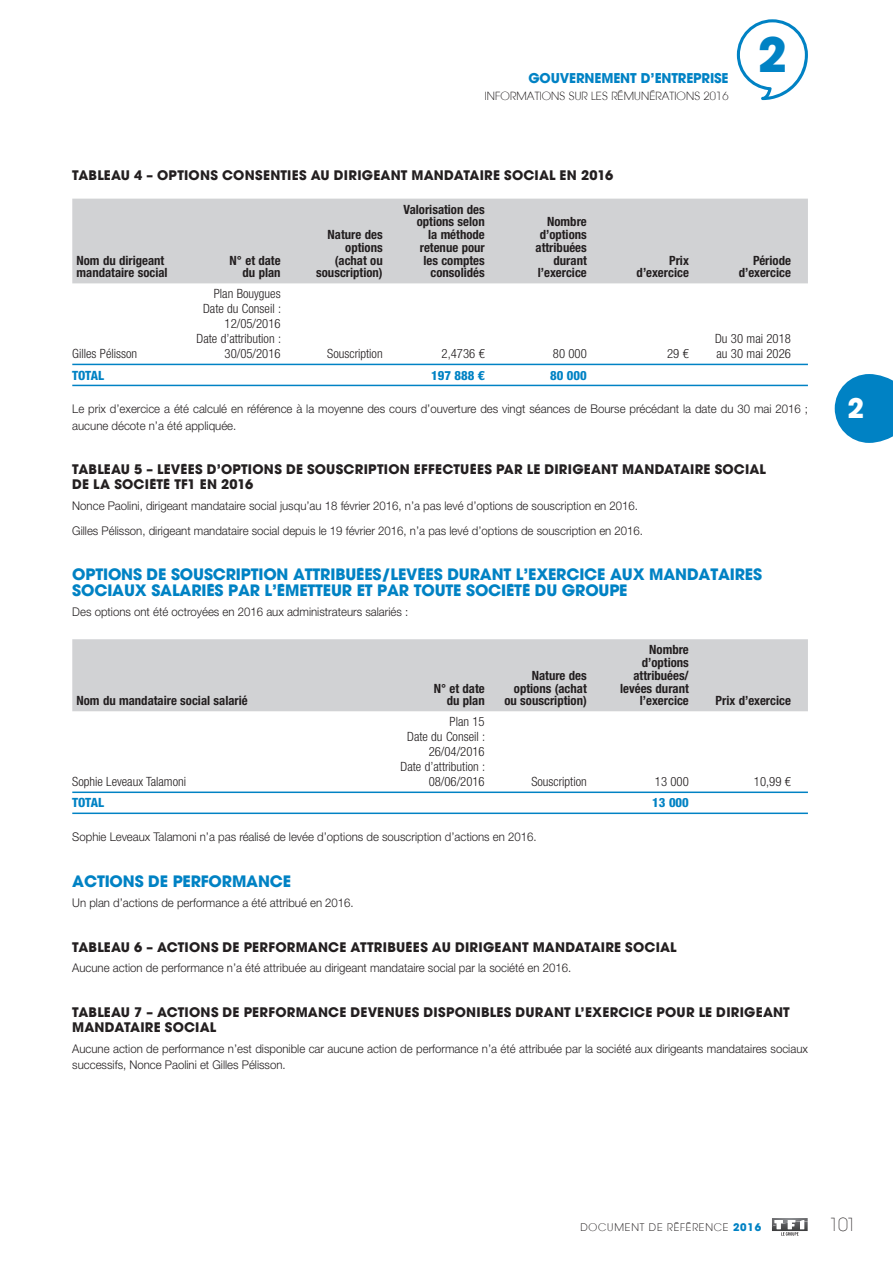
<style>
.page{position:relative;width:893px;height:1263px;background:#fff}
.page>*{position:absolute;margin:0;border:0;box-sizing:border-box;transform-origin:0 0}
.t1{font:700 47.4px "TF1 Avant Garde";color:#0082c4}
.t2{font:700 27px "TF1 Avant Garde";color:#fff}
.t3{font:300 18px "TF1 Avant Garde";color:#231f20}
.t4{font:700 15.75px/15.8px "TF1 Avant Garde";letter-spacing:-.01em;color:#0082c4}
.t5{font:700 13.5px "TF1 Avant Garde";letter-spacing:-.01em;color:#0082c4}
.t6{font:700 13.2px/15px "TF1 Avant Garde";letter-spacing:.015em;color:#231f20}
.t7{font:700 condensed 12.75px/12.8px "Helvetica Neue LT Std";color:#231f20;text-align:right}
.t8{font:300 condensed 12.75px/15px "Helvetica Neue LT Std";color:#231f20;text-align:right}
.t9{font:800 condensed 12.75px "Helvetica Neue LT Std";color:#0082c4}
.t10{font:300 12px/16.2px "Helvetica Neue LT Std";color:#231f20;scale:.95 1}
.t11{font:500 11.25px "TF1 Avant Garde";color:#231f20}
.t12{font:500 10.5px "TF1 Avant Garde";letter-spacing:.07em;color:#231f20}
.s1{font-weight:700;color:#0082c4}
</style>
<div class="page">
<svg style="left:772px;top:1218px;width:36px;height:17px"></svg>
<svg style="left:737px;top:19px;width:71px;height:81px"></svg>
<svg style="left:835px;top:374px;width:58px;height:69px"></svg>
<div style="left:72px;top:199px;width:736px;height:84px;background:#d1d2d4"></div>
<hr style="left:72px;top:364px;width:736px;height:1px;background:#0082c4">
<hr style="left:72px;top:385px;width:736px;height:1px;background:#0082c4">
<div style="left:72px;top:639px;width:736px;height:72px;background:#d1d2d4"></div>
<hr style="left:72px;top:791px;width:736px;height:2px;background:#0082c4">
<hr style="left:72px;top:812px;width:736px;height:2px;background:#0082c4">
<p class="t5" style="left:528px;top:73px;width:202px">GOUVERNEMENT D’ENTREPRISE</p>
<p class="t11" style="left:485px;top:91px;width:245px">INFORMATIONS SUR LES RÉMUNÉRATIONS 2016</p>
<p class="t6" style="left:72px;top:169px;width:542px">TABLEAU 4 – OPTIONS CONSENTIES AU DIRIGEANT MANDATAIRE SOCIAL EN 2016</p>
<h1 class="t1" style="left:758px;top:37px;width:31px">2</h1>
<p class="t7" style="left:77px;top:255px;width:93px;text-align:left">Nom du dirigeant mandataire social</p>
<p class="t7" style="left:230px;top:255px;width:53px">N° et date du plan</p>
<p class="t8" style="left:72px;top:348px;width:66px">Gilles Pélisson</p>
<p class="t8" style="left:197px;top:288px;width:86px">Plan Bouygues<br>Date du Conseil :<br>12/05/2016<br>Date d’attribution :<br>30/05/2016</p>
<p class="t7" style="left:316px;top:230px;width:68px">Nature des options (achat ou souscription)</p>
<p class="t7" style="left:403px;top:204px;width:83px">Valorisation des options selon<br>la méthode retenue pour les comptes consolidés</p>
<p class="t7" style="left:536px;top:217px;width:53px">Nombre d’options attribuées durant l’exercice</p>
<p class="t7" style="left:637px;top:255px;width:54px">Prix d’exercice</p>
<p class="t7" style="left:739px;top:255px;width:54px">Période d’exercice</p>
<p class="t8" style="left:327px;top:348px;width:57px">Souscription</p>
<p class="t8" style="left:442px;top:348px;width:45px">2,4736 €</p>
<p class="t8" style="left:553px;top:348px;width:35px">80 000</p>
<p class="t8" style="left:667px;top:348px;width:23px">29 €</p>
<p class="t8" style="left:715px;top:333px;width:77px;text-align:left">Du 30 mai 2018 au 30 mai 2026</p>
<p class="t9" style="left:72px;top:370px;width:33px">TOTAL</p>
<p class="t9" style="left:431px;top:370px;width:55px">197 888 €</p>
<p class="t9" style="left:550px;top:370px;width:38px">80 000</p>
<p class="t10" style="left:72px;top:402px;width:776px">Le prix d’exercice a été calculé en référence à la moyenne des cours d’ouverture des vingt séances de Bourse précédant la date du 30 mai 2016 ; aucune décote n’a été appliquée.</p>
<p class="t6" style="left:72px;top:463px;width:695px">TABLEAU 5 – LEVÉES D’OPTIONS DE SOUSCRIPTION EFFECTUÉES PAR LE DIRIGEANT MANDATAIRE SOCIAL<br>DE LA SOCIÉTÉ TF1 EN 2016</p>
<p class="t10" style="left:72px;top:495px;width:602px;line-height:24.8px">Nonce Paolini, dirigeant mandataire social jusqu’au 18 février 2016, n’a pas levé d’options de souscription en 2016.<br>Gilles Pélisson, dirigeant mandataire social depuis le 19 février 2016, n’a pas levé d’options de souscription en 2016.</p>
<h3 class="t4" style="left:72px;top:568px;width:691px">OPTIONS DE SOUSCRIPTION ATTRIBUÉES/LEVÉES DURANT L’EXERCICE AUX MANDATAIRES<br>SOCIAUX SALARIÉS PAR L’ÉMETTEUR ET PAR TOUTE SOCIÉTÉ DU GROUPE</h3>
<p class="t10" style="left:72px;top:605px;width:355px">Des options ont été octroyées en 2016 aux administrateurs salariés :</p>
<p class="t7" style="left:77px;top:696px;width:173px">Nom du mandataire social salarié</p>
<p class="t8" style="left:72px;top:776px;width:115px">Sophie Leveaux Talamoni</p>
<p class="t7" style="left:434px;top:683px;width:53px">N° et date du plan</p>
<p class="t8" style="left:401px;top:716px;width:86px">Plan 15<br>Date du Conseil :<br>26 /04/2016<br>Date d’attribution :<br>08/06/2016</p>
<p class="t7" style="left:504px;top:670px;width:84px">Nature des options (achat ou souscription)</p>
<p class="t7" style="left:620px;top:645px;width:70px">Nombre d’options attribuées/ levées durant l’exercice</p>
<p class="t7" style="left:715px;top:696px;width:77px">Prix d’exercice</p>
<p class="t8" style="left:531px;top:776px;width:57px">Souscription</p>
<p class="t8" style="left:655px;top:776px;width:35px">13 000</p>
<p class="t8" style="left:754px;top:776px;width:39px">10,99 €</p>
<p class="t9" style="left:72px;top:798px;width:33px">TOTAL</p>
<p class="t9" style="left:652px;top:798px;width:38px">13 000</p>
<p class="t10" style="left:72px;top:830px;width:490px">Sophie Leveaux Talamoni n’a pas réalisé de levée d’options de souscription d’actions en 2016.</p>
<h3 class="t4" style="left:72px;top:874px;width:220px">ACTIONS DE PERFORMANCE</h3>
<p class="t10" style="left:72px;top:896px;width:298px">Un plan d’actions de performance a été attribué en 2016.</p>
<p class="t6" style="left:72px;top:941px;width:606px">TABLEAU 6 – ACTIONS DE PERFORMANCE ATTRIBUÉES AU DIRIGEANT MANDATAIRE SOCIAL</p>
<p class="t10" style="left:72px;top:961px;width:527px">Aucune action de performance n’a été attribuée au dirigeant mandataire social par la société en 2016.</p>
<p class="t6" style="left:72px;top:1006px;width:719px">TABLEAU 7 – ACTIONS DE PERFORMANCE DEVENUES DISPONIBLES DURANT L’EXERCICE POUR LE DIRIGEANT<br>MANDATAIRE SOCIAL</p>
<p class="t10" style="left:72px;top:1042px;width:776px">Aucune action de performance n’est disponible car aucune action de performance n’a été attribuée par la société aux dirigeants mandataires sociaux successifs, Nonce Paolini et Gilles Pélisson.</p>
<h2 class="t2" style="left:847px;top:398px;width:18px">2</h2>
<p class="t12" style="left:580px;top:1223px;width:182px">DOCUMENT DE RÉFÉRENCE <span class="s1">2016</span></p>
<h3 class="t3" style="left:829px;top:1218px;width:29px">101</h3>
</div>
